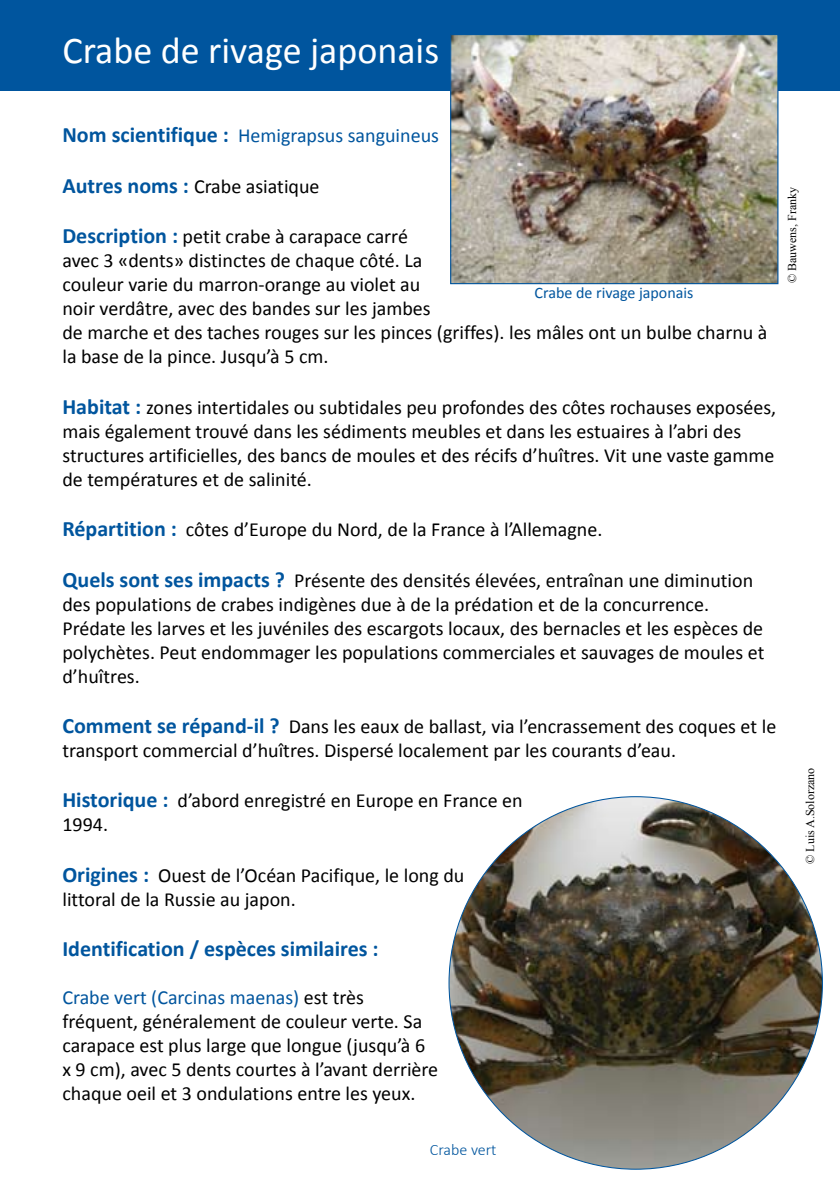
<style>
.page{position:relative;width:840px;height:1191px;background:#fff}
.page>*{position:absolute;margin:0;border:0;box-sizing:border-box;transform-origin:0 0}
.t1{font:38px "Calibri";color:#fff}
.t2{font:700 22px "Calibri";color:#00559e}
.t3{font:20px/24px "Calibri";color:#000}
.t4{font:20px "Calibri";color:#00559e}
.t5{font:16px "Calibri";color:#00559e}
.t6{font:300 16px "Calibri";color:#00559e}
.t7{font:12px "Times New Roman";color:#000}
.s1{font-weight:700;font-size:22px}
.s2{font-weight:700;font-size:22px;color:#00559e}
.s3{color:#00559e}
</style>
<div class="page">
<div style="left:0;top:0;width:839px;height:91px;background:#00559e"></div>
<img style="left:449px;top:796px;width:373px;height:373px;border-radius:50%">
<img style="left:452px;top:36px;width:324px;height:246px">
<div style="left:450px;top:34px;width:328px;height:250px;border:1px solid #00559e"></div>
<h1 class="t1" style="left:62px;top:26px;width:378px">Crabe de rivage japonais</h1>
<p class="t4" style="left:62px;top:123px;width:378px"><span class="s1">Nom scientifique :</span> Hemigrapsus sanguineus</p>
<p class="t3" style="left:62px;top:174px;width:258px"><span class="s2">Autres noms :</span> Crabe asiatique</p>
<p class="t3" style="left:62px;top:225px;width:706px"><span class="s2">Description :</span> petit crabe à carapace carré<br>avec 3 «dents» distinctes de chaque côté. La<br>couleur varie du marron-orange au violet au<br>noir verdâtre, avec des bandes sur les jambes<br>de marche et des taches rouges sur les pinces (griffes). les mâles ont un bulbe charnu à la base de la pince. Jusqu’à 5 cm.</p>
<p class="t3" style="left:62px;top:395px;width:715px"><span class="s2">Habitat :</span> zones intertidales ou subtidales peu profondes des côtes rochauses exposées, mais également trouvé dans les sédiments meubles et dans les estuaires à l’abri des structures artificielles, des bancs de moules et des récifs d’huîtres. Vit une vaste gamme de températures et de salinité.</p>
<p class="t3" style="left:62px;top:517px;width:541px"><span class="s2">Répartition :</span> côtes d’Europe du Nord, de la France à l’Allemagne.</p>
<p class="t3" style="left:62px;top:568px;width:703px"><span class="s2">Quels sont ses impacts ?</span> Présente des densités élevées, entraînan une diminution des populations de crabes indigènes due à de la prédation et de la concurrence.<br>Prédate les larves et les juvéniles des escargots locaux, des bernacles et les espèces de polychètes. Peut endommager les populations commerciales et sauvages de moules et d’huîtres.</p>
<p class="t3" style="left:62px;top:714px;width:715px"><span class="s2">Comment se répand-il ?</span> Dans les eaux de ballast, via l’encrassement des coques et le transport commercial d’huîtres. Dispersé localement par les courants d’eau.</p>
<p class="t3" style="left:62px;top:789px;width:461px"><span class="s2">Historique :</span> d’abord enregistré en Europe en France en<br>1994.</p>
<p class="t3" style="left:62px;top:863px;width:403px"><span class="s2">Origines :</span> Ouest de l’Océan Pacifique, le long du littoral de la Russie au japon.</p>
<p class="t2" style="left:62px;top:935px;width:317px">Identification / espèces similaires :</p>
<p class="t3" style="left:62px;top:985px;width:377px"><span class="s3">Crabe vert (Carcinas maenas)</span> est très fréquent, généralement de couleur verte. Sa carapace est plus large que longue (jusqu’à 6 x 9 cm), avec 5 dents courtes à l’avant derrière chaque oeil et 3 ondulations entre les yeux.</p>
<p class="t5" style="left:534px;top:283px;width:160px">Crabe de rivage japonais</p>
<p class="t7" style="left:783px;top:283px;width:98px;rotate:-90deg">© Bauwens, Franky</p>
<p class="t7" style="left:801px;top:864px;width:98px;rotate:-90deg">© Luis A.Solorzano</p>
<p class="t6" style="left:429px;top:1139px;width:68px">Crabe vert</p>
</div>
